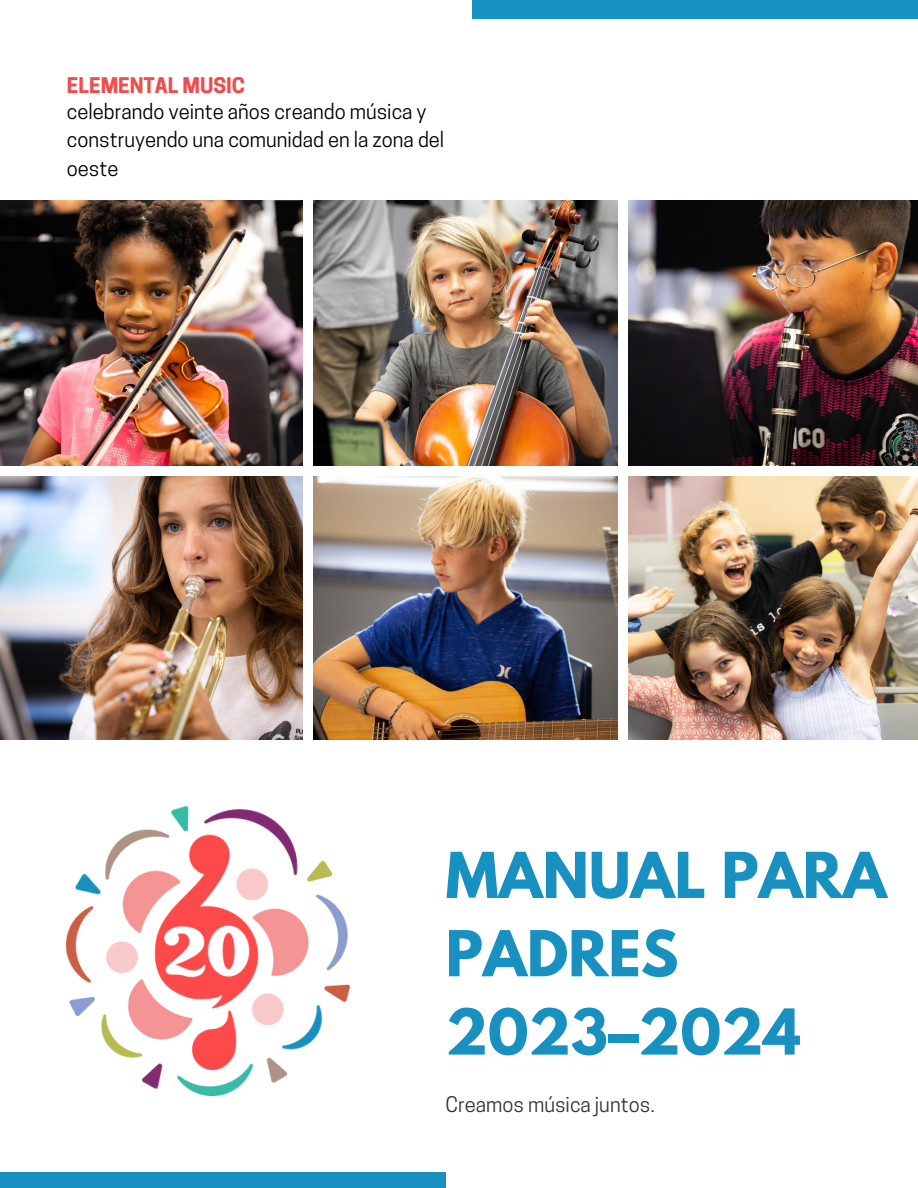
<style>
.page{position:relative;width:918px;height:1188px;background:#fff}
.page>*{position:absolute;margin:0;border:0;box-sizing:border-box;transform-origin:0 0}
.t1{font:700 56.1px/78.3px "League Spartan";color:#1991c0}
.t2{font:20.25px/28.2px "Cooper Hewitt";color:#000}
.t3{font:20.25px "Cooper Hewitt";color:#343434}
.t4{font:700 20.25px "Cooper Hewitt";color:#ef4c4c}
</style>
<div class="page">
<div style="left:0;top:1172px;width:446px;height:16px;background:#1991c0"></div>
<div style="left:472px;top:0;width:446px;height:18px;background:#1991c0"></div>
<img style="left:0;top:201px;width:303px;height:264px">
<img style="left:314px;top:201px;width:304px;height:264px">
<img style="left:629px;top:201px;width:289px;height:264px">
<img style="left:0;top:477px;width:303px;height:263px">
<img style="left:314px;top:477px;width:304px;height:263px">
<img style="left:629px;top:477px;width:289px;height:263px">
<img style="left:67px;top:807px;width:282px;height:289px">
<p class="t4" style="left:67px;top:77px;width:180px">ELEMENTAL MUSIC</p>
<p class="t2" style="left:67px;top:100px;width:379px">celebrando veinte años creando música y construyendo una comunidad en la zona del oeste</p>
<p class="t1" style="left:446px;top:843px;width:443px">MANUAL PARA<br>PADRES</p>
<p class="t1" style="left:446px;top:1000px;width:357px">2023–2024</p>
<p class="t3" style="left:446px;top:1097px;width:211px">Creamos música juntos.</p>
</div>
